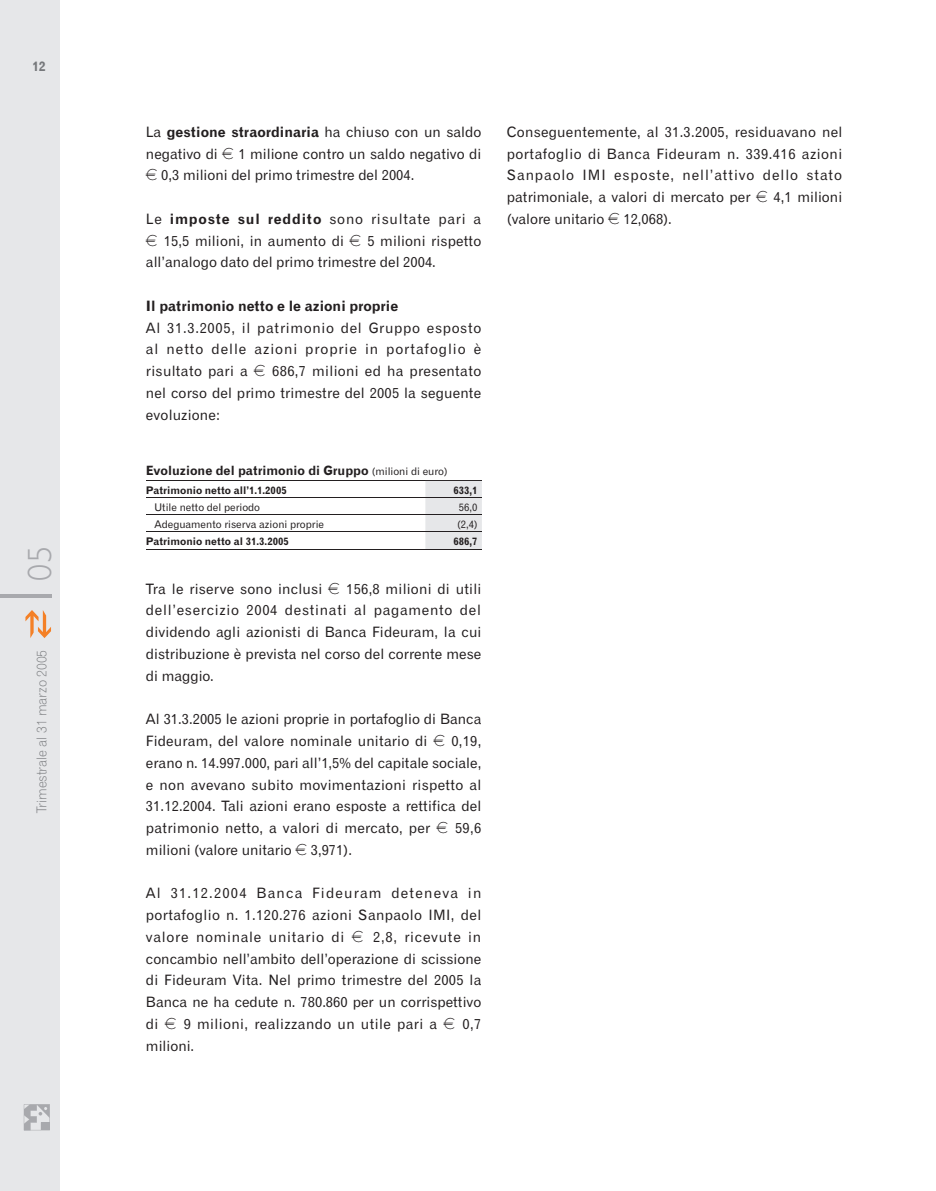
<style>
.page{position:relative;width:936px;height:1191px;background:#fff}
.page>*{position:absolute;margin:0;border:0;box-sizing:border-box;transform-origin:0 0}
.t1{font:300 33.75px "Humanist 521 BT";color:#a8a9ad}
.t2{font:14.25px/21.8px "Gothic 720 BT Roman B";color:#231f20;text-align:justify}
.t3{font:14.25px "Gothic 720 BT Bold B";color:#231f20}
.t4{font:13.5px "Gothic 720 BT Light B";letter-spacing:-.015em;color:#76787b}
.t5{font:13.5px "Gothic 720 BT Bold B";color:#76787b}
.t6{font:12.75px "Gothic 720 BT Bold B";color:#231f20}
.t7{font:10.5px "Gothic 720 BT Bold B";color:#231f20}
.t8{font:10.5px "Gothic 720 BT Roman B";color:#231f20}
.s1{font-family:"Gothic 720 BT Roman B"}
.s2{font-family:"Euro font"}
.s3{font-family:"Gothic 720 BT Bold B"}
.s4{font-family:"Gothic 720 BT Roman B";font-size:10.5px}
</style>
<div class="page">
<div style="left:0;top:0;width:60px;height:1191px;background:#e6e7e9"></div>
<hr style="left:0;top:594px;width:51px;height:3px;background:#a8a9ad">
<svg style="left:24px;top:1104px;width:26px;height:26px"></svg>
<svg style="left:25px;top:610px;width:26px;height:28px"></svg>
<hr style="left:146px;top:480px;width:335px;height:1px;background:#231f20">
<div style="left:425px;top:481px;width:57px;height:67px;background:#e6e7e9"></div>
<hr style="left:146px;top:497px;width:279px;height:1px;background:#231f20">
<hr style="left:425px;top:497px;width:57px;height:1px;background:#231f20">
<hr style="left:146px;top:514px;width:279px;height:1px;background:#231f20">
<hr style="left:425px;top:514px;width:57px;height:1px;background:#231f20">
<hr style="left:146px;top:531px;width:279px;height:1px;background:#231f20">
<hr style="left:425px;top:531px;width:57px;height:1px;background:#231f20">
<hr style="left:146px;top:548px;width:279px;height:1px;background:#231f20">
<hr style="left:425px;top:548px;width:57px;height:1px;background:#231f20">
<p class="t5" style="left:32px;top:58px;width:15px">12</p>
<h1 class="t1" style="left:19px;top:581px;width:36px;rotate:-90deg">05</h1>
<p class="t4" style="left:33px;top:812px;width:164px;rotate:-90deg">Trimestrale al 31 marzo 2005</p>
<p class="t3" style="left:146px;top:123px;width:337px"><span class="s1">La</span> gestione straordinaria <span class="s1">ha chiuso con un saldo</span></p>
<p class="t2" style="left:146px;top:142px;width:337px">negativo di <span class="s2">E</span> 1 milione contro un saldo negativo di<br><span class="s2">E</span> 0,3 milioni del primo trimestre del 2004.</p>
<p class="t2" style="left:146px;top:208px;width:337px">Le <span class="s3">imposte sul reddito</span> sono risultate pari a <span class="s2">E</span> 15,5 milioni, in aumento di <span class="s2">E</span> 5 milioni rispetto all’analogo dato del primo trimestre del 2004.</p>
<p class="t3" style="left:146px;top:297px;width:254px">Il patrimonio netto e le azioni proprie</p>
<p class="t2" style="left:146px;top:316px;width:337px">Al 31.3.2005, il patrimonio del Gruppo esposto al netto delle azioni proprie in portafoglio è risultato pari a <span class="s2">E</span> 686,7 milioni ed ha presentato nel corso del primo trimestre del 2005 la seguente evoluzione:</p>
<p class="t6" style="left:146px;top:462px;width:303px">Evoluzione del patrimonio di Gruppo <span class="s4">(milioni di euro)</span></p>
<p class="t7" style="left:146px;top:483px;width:142px">Patrimonio netto all’1.1.2005</p>
<p class="t7" style="left:453px;top:483px;width:26px">633,1</p>
<p class="t8" style="left:154px;top:500px;width:107px">Utile netto del periodo</p>
<p class="t8" style="left:459px;top:500px;width:20px">56,0</p>
<p class="t8" style="left:154px;top:517px;width:171px">Adeguamento riserva azioni proprie</p>
<p class="t8" style="left:457px;top:517px;width:22px">(2,4)</p>
<p class="t7" style="left:146px;top:534px;width:144px">Patrimonio netto al 31.3.2005</p>
<p class="t7" style="left:453px;top:534px;width:26px">686,7</p>
<p class="t2" style="left:146px;top:577px;width:337px">Tra le riserve sono inclusi <span class="s2">E</span> 156,8 milioni di utili dell’esercizio 2004 destinati al pagamento del dividendo agli azionisti di Banca Fideuram, la cui distribuzione è prevista nel corso del corrente mese di maggio.</p>
<p class="t2" style="left:146px;top:708px;width:337px">Al 31.3.2005 le azioni proprie in portafoglio di Banca Fideuram, del valore nominale unitario di <span class="s2">E</span> 0,19, erano n. 14.997.000, pari all’1,5% del capitale sociale, e non avevano subito movimentazioni rispetto al 31.12.2004. Tali azioni erano esposte a rettifica del patrimonio netto, a valori di mercato, per <span class="s2">E</span> 59,6 milioni (valore unitario <span class="s2">E</span> 3,971).</p>
<p class="t2" style="left:146px;top:882px;width:337px">Al 31.12.2004 Banca Fideuram deteneva in portafoglio n. 1.120.276 azioni Sanpaolo IMI, del valore nominale unitario di <span class="s2">E</span> 2,8, ricevute in concambio nell’ambito dell’operazione di scissione di Fideuram Vita. Nel primo trimestre del 2005 la Banca ne ha cedute n. 780.860 per un corrispettivo di <span class="s2">E</span> 9 milioni, realizzando un utile pari a <span class="s2">E</span> 0,7 milioni.</p>
<p class="t2" style="left:507px;top:121px;width:337px">Conseguentemente, al 31.3.2005, residuavano nel portafoglio di Banca Fideuram n. 339.416 azioni Sanpaolo IMI esposte, nell’attivo dello stato patrimoniale, a valori di mercato per <span class="s2">E</span> 4,1 milioni (valore unitario <span class="s2">E</span> 12,068).</p>
</div>
